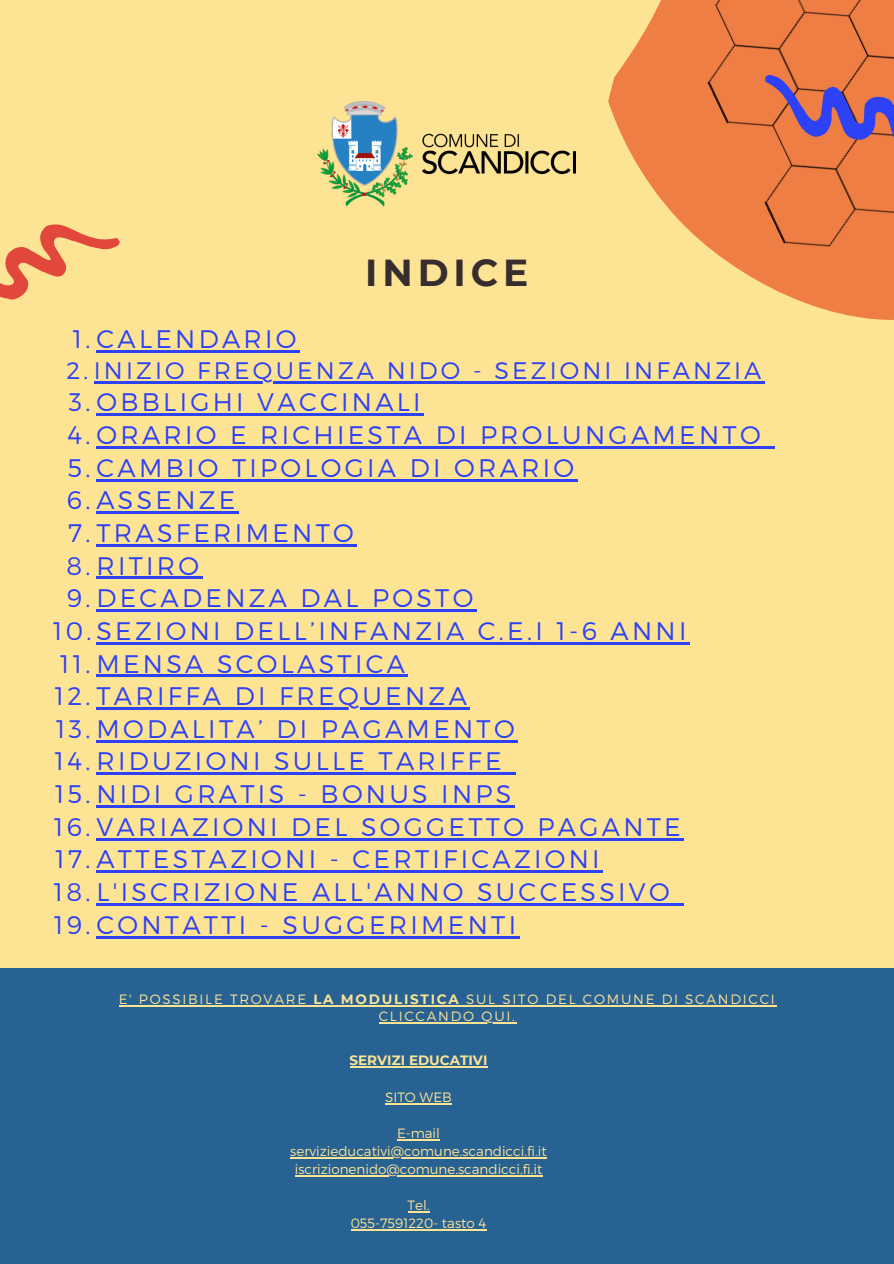
<style>
.page{position:relative;width:894px;height:1264px;background:#fff}
.page>*{position:absolute;margin:0;border:0;box-sizing:border-box;transform-origin:0 0}
.t1{font:700 37.5px "Montserrat";letter-spacing:.13em;color:#372d2f}
.t2{font:300 25.35px "Montserrat";letter-spacing:.13em;color:#2d41f6}
.t3{font:300 23.85px "Montserrat";letter-spacing:.13em;color:#2d41f6}
.t4{font:300 13.5px "Montserrat";color:#fde394}
.t5{font:300 13.5px "Montserrat";letter-spacing:.13em;color:#fde394}
.t6{font:700 13.5px "Montserrat";color:#fde394}
.s1{font-weight:700}
</style>
<div class="page">
<div style="left:0;top:0;width:893px;height:1263px;background:#fde394"></div>
<img style="left:318px;top:101px;width:257px;height:106px">
<hr style="left:96px;top:350px;width:204px;height:3px;background:#2d41f6">
<hr style="left:94px;top:381px;width:670px;height:2px;background:#2d41f6">
<hr style="left:96px;top:413px;width:328px;height:3px;background:#2d41f6">
<hr style="left:96px;top:446px;width:667px;height:2px;background:#2d41f6">
<svg style="left:763px;top:446px;width:11px;height:2px"></svg>
<hr style="left:96px;top:479px;width:481px;height:2px;background:#2d41f6">
<hr style="left:96px;top:511px;width:143px;height:3px;background:#2d41f6">
<hr style="left:96px;top:544px;width:261px;height:2px;background:#2d41f6">
<hr style="left:96px;top:577px;width:106px;height:2px;background:#2d41f6">
<hr style="left:96px;top:609px;width:380px;height:2px;background:#2d41f6">
<hr style="left:96px;top:642px;width:593px;height:2px;background:#2d41f6">
<hr style="left:96px;top:674px;width:312px;height:3px;background:#2d41f6">
<hr style="left:96px;top:707px;width:374px;height:2px;background:#2d41f6">
<hr style="left:96px;top:740px;width:422px;height:2px;background:#2d41f6">
<hr style="left:96px;top:772px;width:168px;height:3px;background:#2d41f6">
<hr style="left:264px;top:772px;width:241px;height:3px;background:#2d41f6">
<svg style="left:505px;top:772px;width:10px;height:3px"></svg>
<hr style="left:96px;top:805px;width:418px;height:2px;background:#2d41f6">
<hr style="left:96px;top:838px;width:588px;height:2px;background:#2d41f6">
<hr style="left:96px;top:870px;width:507px;height:2px;background:#2d41f6">
<hr style="left:96px;top:903px;width:216px;height:2px;background:#2d41f6">
<hr style="left:312px;top:903px;width:38px;height:2px;background:#2d41f6">
<hr style="left:350px;top:903px;width:323px;height:2px;background:#2d41f6">
<svg style="left:673px;top:903px;width:10px;height:2px"></svg>
<hr style="left:96px;top:935px;width:423px;height:3px;background:#2d41f6">
<div style="left:0;top:967px;width:893px;height:296px;background:#276292"></div>
<hr style="left:119px;top:1005px;width:194px;height:1px;background:#fde394">
<hr style="left:313px;top:1005px;width:147px;height:1px;background:#fde394">
<hr style="left:460px;top:1005px;width:316px;height:1px;background:#fde394">
<hr style="left:378px;top:1022px;width:138px;height:1px;background:#fde394">
<hr style="left:349px;top:1066px;width:138px;height:1px;background:#fde394">
<hr style="left:385px;top:1103px;width:66px;height:1px;background:#fde394">
<hr style="left:397px;top:1139px;width:43px;height:1px;background:#fde394">
<hr style="left:290px;top:1157px;width:256px;height:1px;background:#fde394">
<hr style="left:294px;top:1175px;width:248px;height:1px;background:#fde394">
<svg style="left:408px;top:1211px;width:21px;height:1px"></svg>
<hr style="left:350px;top:1229px;width:136px;height:1px;background:#fde394">
<svg style="left:608px;top:0;width:61px;height:209px;fill:#ef7e45"></svg>
<img style="left:669px;top:0;width:224px;height:320px">
<svg style="left:764px;top:75px;width:129px;height:78px;background:#b46a74"></svg>
<svg style="left:0;top:224px;width:120px;height:76px"></svg>
<p class="t1" style="left:365px;top:249px;width:164px">INDICE</p>
<p class="t2" style="left:73px;top:323px;width:225px">1.CALENDARIO</p>
<p class="t3" style="left:67px;top:355px;width:696px">2.INIZIO FREQUENZA NIDO - SEZIONI INFANZIA</p>
<p class="t2" style="left:69px;top:386px;width:353px">3.OBBLIGHI VACCINALI</p>
<p class="t2" style="left:68px;top:418px;width:694px">4.ORARIO E RICHIESTA DI PROLUNGAMENTO</p>
<p class="t2" style="left:68px;top:451px;width:507px">5.CAMBIO TIPOLOGIA DI ORARIO</p>
<h1 class="t2" style="left:67px;top:484px;width:170px">6.ASSENZE</h1>
<p class="t2" style="left:68px;top:516px;width:287px">7.TRASFERIMENTO</p>
<p class="t2" style="left:67px;top:549px;width:134px">8.RITIRO</p>
<p class="t2" style="left:67px;top:581px;width:408px">9.DECADENZA DAL POSTO</p>
<p class="t2" style="left:53px;top:614px;width:634px">10.SEZIONI DELL’INFANZIA C.E.I 1-6 ANNI</p>
<p class="t2" style="left:60px;top:647px;width:346px">11.MENSA SCOLASTICA</p>
<p class="t2" style="left:55px;top:679px;width:413px">12.TARIFFA DI FREQUENZA</p>
<p class="t2" style="left:56px;top:712px;width:460px">13.MODALITA’ DI PAGAMENTO</p>
<p class="t2" style="left:55px;top:745px;width:448px">14.RIDUZIONI SULLE TARIFFE</p>
<p class="t2" style="left:55px;top:777px;width:457px">15.NIDI GRATIS - BONUS INPS</p>
<p class="t2" style="left:54px;top:810px;width:628px">16.VARIAZIONI DEL SOGGETTO PAGANTE</p>
<p class="t2" style="left:55px;top:842px;width:545px">17.ATTESTAZIONI - CERTIFICAZIONI</p>
<p class="t2" style="left:54px;top:875px;width:617px">18.L'ISCRIZIONE ALL'ANNO SUCCESSIVO</p>
<p class="t2" style="left:54px;top:908px;width:463px">19.CONTATTI - SUGGERIMENTI</p>
<p class="t5" style="left:119px;top:990px;width:657px">E' POSSIBILE TROVARE <span class="s1">LA MODULISTICA</span> SUL SITO DEL COMUNE DI SCANDICCI</p>
<p class="t5" style="left:378px;top:1007px;width:138px">CLICCANDO QUI.</p>
<p class="t6" style="left:349px;top:1052px;width:139px">SERVIZI EDUCATIVI</p>
<p class="t4" style="left:385px;top:1088px;width:68px">SITO WEB</p>
<p class="t4" style="left:397px;top:1124px;width:44px">E-mail</p>
<h4 class="t4" style="left:290px;top:1142px;width:258px">servizieducativi@comune.scandicci.fi.it</h4>
<h3 class="t4" style="left:294px;top:1160px;width:249px">iscrizionenido@comune.scandicci.fi.it</h3>
<h4 class="t4" style="left:407px;top:1196px;width:23px">Tel.</h4>
<p class="t4" style="left:350px;top:1214px;width:137px">055-7591220- tasto 4</p>
</div>
